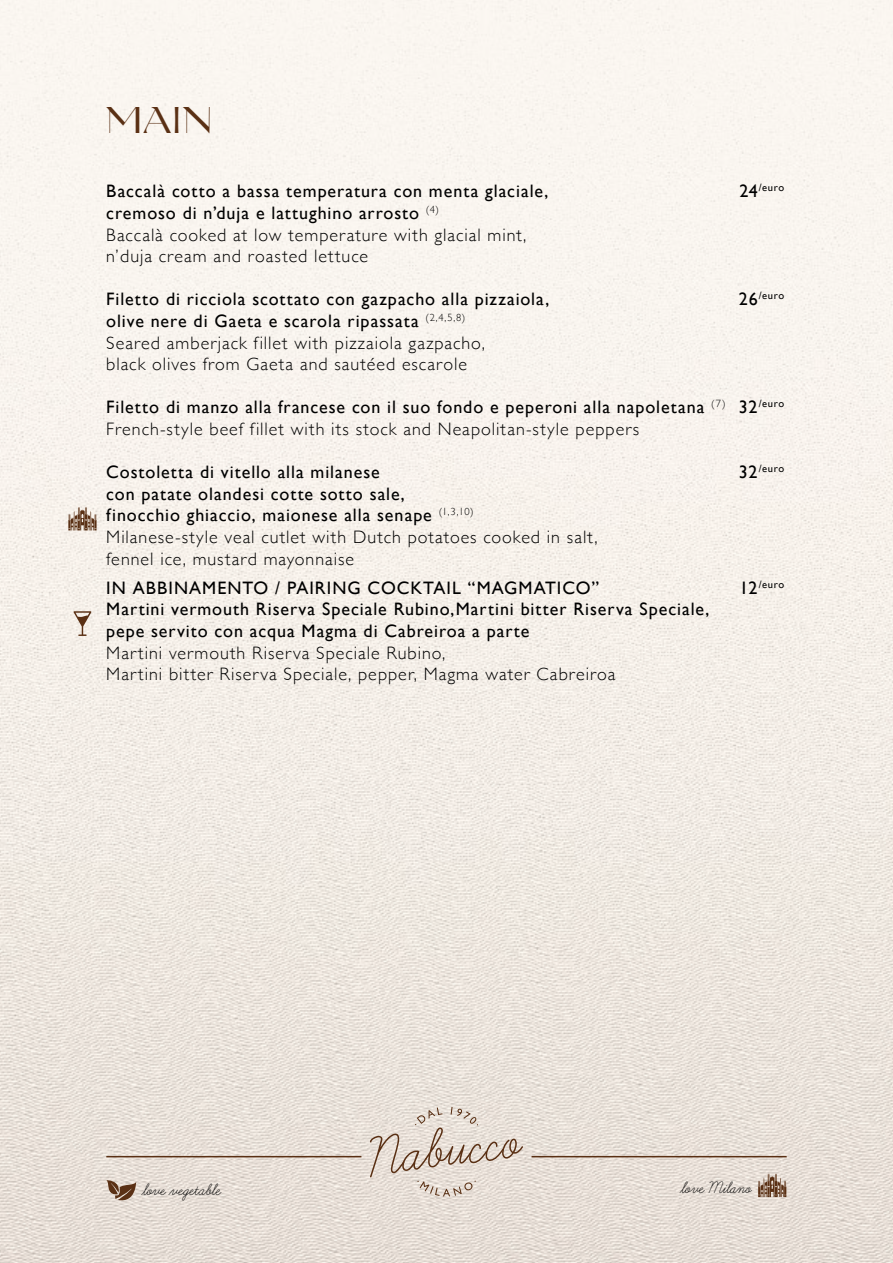
<style>
.page{position:relative;width:893px;height:1263px;background:#fff}
.page>*{position:absolute;margin:0;border:0;box-sizing:border-box;transform-origin:0 0}
.t1{font:37.5px "Grand Slang";color:#5a3014}
.t2{font:300 18px/21.6px "Gill Sans";letter-spacing:.055em;color:#000}
.t3{font:18px/21.6px "Gill Sans";letter-spacing:.05em;color:#000}
.t4{font:18px "Learning Curve";color:#000}
.t5{font:10.5px "Gill Sans";letter-spacing:.07em;color:#000}
.s1{font-size:18px}
.s2{font-weight:400}
.s3{font-weight:300}
</style>
<div class="page">
<img style="left:0;top:0;width:893px;height:1263px">
<hr style="left:106px;top:1156px;width:255px;height:1px;background:#5a3014">
<svg style="left:370px;top:1107px;width:153px;height:89px;background:#dbd1c7"></svg>
<hr style="left:531px;top:1156px;width:256px;height:1px;background:#5a3014">
<svg style="left:758px;top:1173px;width:29px;height:24px"></svg>
<svg style="left:106px;top:1180px;width:30px;height:23px"></svg>
<svg style="left:68px;top:507px;width:29px;height:23px"></svg>
<svg style="left:74px;top:611px;width:17px;height:25px"></svg>
<h1 class="t1" style="left:106px;top:99px;width:106px">MAIN</h1>
<p class="t3" style="left:106px;top:180px;width:443px">Baccalà cotto a bassa temperatura con menta glaciale,</p>
<p class="t5" style="left:739px;top:182px;width:46px"><span class="s1">24</span>/euro</p>
<p class="t2" style="left:106px;top:201px;width:422px"><span class="s2">cremoso di n’duja e lattughino arrosto</span> <sup>(4)<br></sup>Baccalà cooked at low temperature with glacial mint, n’duja cream and roasted lettuce</p>
<p class="t3" style="left:106px;top:288px;width:444px">Filetto di ricciola scottato con gazpacho alla pizzaiola,</p>
<p class="t5" style="left:739px;top:290px;width:47px"><span class="s1">26</span>/euro</p>
<p class="t2" style="left:106px;top:309px;width:380px"><span class="s2">olive nere di Gaeta e scarola ripassata</span> <sup>(2,4,5,8)<br></sup>Seared amberjack fillet with pizzaiola gazpacho, black olives from Gaeta and sautéed escarole</p>
<p class="t3" style="left:106px;top:396px;width:680px">Filetto di manzo alla francese con il suo fondo e peperoni alla napoletana <sup>(7)</sup> 32<sup>/euro<br></sup><span class="s3">French-style beef fillet with its stock and Neapolitan-style peppers</span></p>
<p class="t3" style="left:106px;top:461px;width:275px">Costoletta di vitello alla milanese</p>
<p class="t5" style="left:739px;top:462px;width:47px"><span class="s1">32</span>/euro</p>
<p class="t2" style="left:106px;top:482px;width:493px"><span class="s2">con patate olandesi cotte sotto sale,<br>finocchio ghiaccio, maionese alla senape</span> <sup>(1,3,10)<br></sup>Milanese-style veal cutlet with Dutch potatoes cooked in salt, fennel ice, mustard mayonnaise</p>
<p class="t3" style="left:106px;top:577px;width:494px">IN ABBINAMENTO / PAIRING COCKTAIL “MAGMATICO”</p>
<p class="t5" style="left:740px;top:578px;width:46px"><span class="s1">12</span>/euro</p>
<p class="t3" style="left:106px;top:598px;width:605px">Martini vermouth Riserva Speciale Rubino,Martini bitter Riserva Speciale, pepe servito con acqua Magma di Cabreiroa a parte</p>
<p class="t2" style="left:106px;top:641px;width:511px">Martini vermouth Riserva Speciale Rubino,<br>Martini bitter Riserva Speciale, pepper, Magma water Cabreiroa</p>
<p class="t4" style="left:143px;top:1180px;width:80px">love vegetable</p>
<p class="t4" style="left:681px;top:1178px;width:72px">love Milano</p>
</div>
